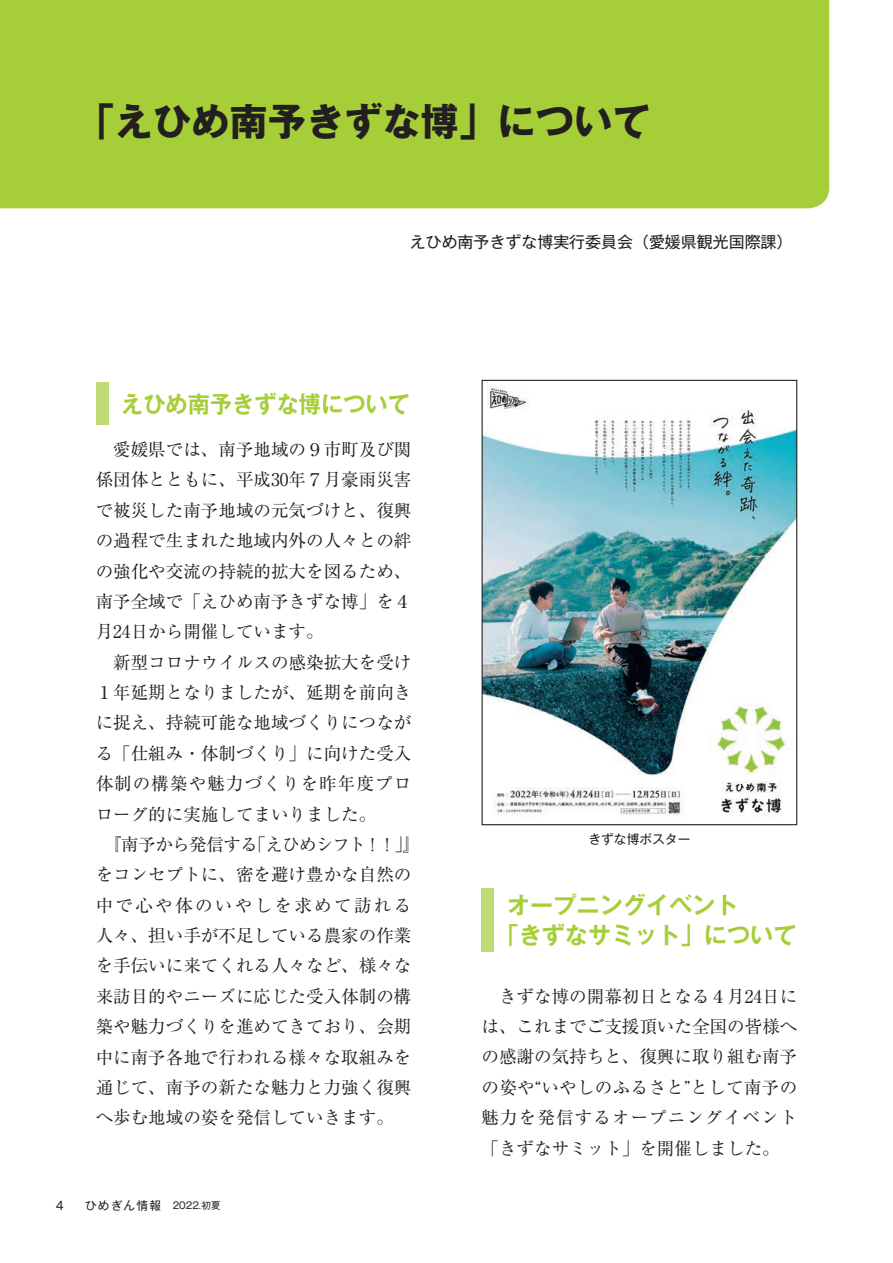
<style>
.page{position:relative;width:893px;height:1263px;background:#fff}
.page>*{position:absolute;margin:0;border:0;box-sizing:border-box;transform-origin:0 0}
.t1{font:700 38.25px "Gothic MB101 Pr 6";color:#231f20}
.t2{font:700 23.4px/29.7px "Gothic MB101 Pr 6 De";color:#a6ce39}
.t3{font:700 23.4px "Gothic MB101 Pr 6 De";color:#a6ce39;scale:.95 1}
.t4{font:17.55px/30.5px "Ryumin Pr 6";color:#231f20}
.t5{font:15.9px "Gothic MB101 Pr 6";color:#231f20}
.t6{font:12.75px "Gothic MB101 Pr 6";color:#231f20}
.t7{font:11.7px "Gothic MB101 Pr 6";letter-spacing:.1em;color:#231f20}
.s1{font-size:9.6px}
</style>
<div class="page">
<div style="left:0;top:0;width:829px;height:208px;background:#a6ce39"></div>
<div style="left:96px;top:382px;width:12px;height:43px;background:#c0da73"></div>
<div style="left:482px;top:888px;width:12px;height:64px;background:#c0da73"></div>
<img style="left:484px;top:385px;width:311px;height:432px">
<div style="left:482px;top:380px;width:315px;height:445px;border:1px solid #231f20"></div>
<h1 class="t1" style="left:77px;top:89px;width:576px">「えひめ南予きずな博」について</h1>
<p class="t5" style="left:410px;top:229px;width:384px">えひめ南予きずな博実行委員会（愛媛県観光国際課）</p>
<h2 class="t3" style="left:121px;top:384px;width:306px">えひめ南予きずな博について</h2>
<p class="t4" style="left:96px;top:433px;width:326px">　愛媛県では、南予地域の９市町及び関係団体とともに、平成30年７月豪雨災害で被災した南予地域の元気づけと、復興の過程で生まれた地域内外の人々との絆の強化や交流の持続的拡大を図るため、南予全域で「えひめ南予きずな博」を４月24日から開催しています。<br>　新型コロナウイルスの感染拡大を受け<br>１年延期となりましたが、延期を前向きに捉え、持続可能な地域づくりにつながる「仕組み・体制づくり」に向けた受入体制の構築や魅力づくりを昨年度プロローグ的に実施してまいりました。<br>　『南予から発信する「えひめシフト！！」』をコンセプトに、密を避け豊かな自然の中で心や体のいやしを求めて訪れる人々、担い手が不足している農家の作業を手伝いに来てくれる人々など、様々な来訪目的やニーズに応じた受入体制の構築や魅力づくりを進めてきており、会期中に南予各地で行われる様々な取組みを通じて、南予の新たな魅力と力強く復興へ歩む地域の姿を発信していきます。</p>
<p class="t7" style="left:56px;top:1195px;width:10px">4</p>
<p class="t7" style="left:85px;top:1195px;width:137px">ひめぎん情報　<span class="s1">2022.初夏</span></p>
<p class="t6" style="left:588px;top:829px;width:104px">きずな博ポスター</p>
<h2 class="t2" style="left:495px;top:889px;width:302px;text-indent:12px">オープニングイベント<br>「きずなサミット」について</h2>
<p class="t4" style="left:482px;top:980px;width:317px;text-align:justify">　きずな博の開幕初日となる４月24日には、これまでご支援頂いた全国の皆様への感謝の気持ちと、復興に取り組む南予の姿や“いやしのふるさと”として南予の魅力を発信するオープニングイベント「きずなサミット」を開催しました。</p>
</div>
